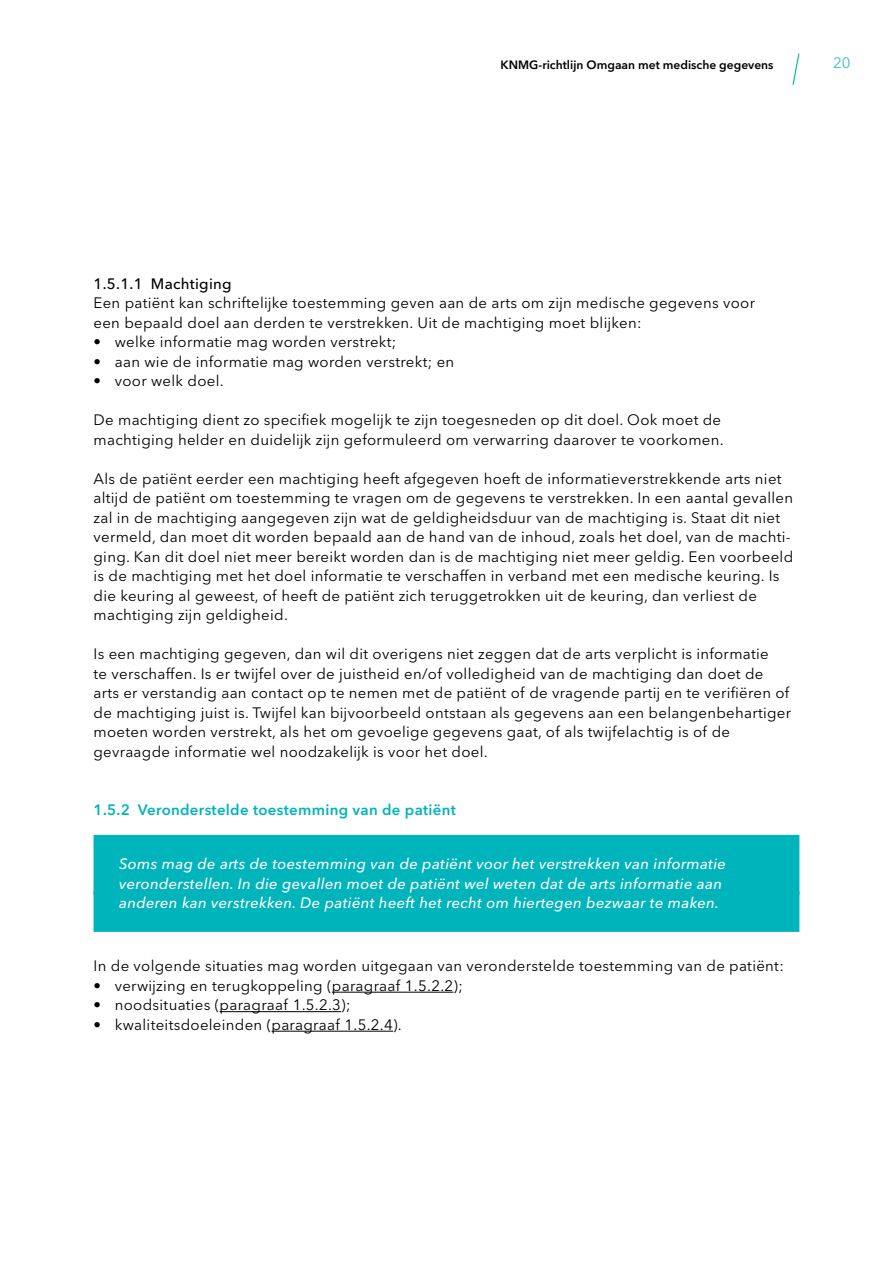
<style>
.page{position:relative;width:893px;height:1263px;background:#fff}
.page>*{position:absolute;margin:0;border:0;box-sizing:border-box;transform-origin:0 0}
.t1{font:15px/19.5px "Avenir Next LT Pro";letter-spacing:.02em;color:#000}
.t2{font:italic 500 15px/19.5px "Avenir Next LT Pro";letter-spacing:.02em;color:#fff}
.t3{font:600 15px "Avenir Next LT Pro";letter-spacing:.02em;color:#00b4bc}
.t4{font:500 15px "Avenir Next LT Pro";letter-spacing:.02em;color:#000}
.t5{font:15px "Avenir Next LT Pro";color:#33c3c9}
.t6{font:600 12px "Avenir Next LT Pro";color:#000}
</style>
<div class="page">
<svg style="left:792px;top:54px;width:7px;height:31px"></svg>
<div style="left:94px;top:835px;width:705px;height:60px;background:#00b4bc"></div>
<div style="left:94px;top:891px;width:705px;height:41px;background:#00b4bc"></div>
<hr style="left:332px;top:992px;width:122px;height:1px;background:#000">
<hr style="left:220px;top:1011px;width:121px;height:1px;background:#000">
<hr style="left:272px;top:1031px;width:121px;height:1px;background:#000">
<p class="t6" style="left:501px;top:58px;width:274px">KNMG-richtlijn Omgaan met medische gegevens</p>
<p class="t5" style="left:833px;top:54px;width:19px">20</p>
<p class="t4" style="left:94px;top:274px;width:140px">1.5.1.1 Machtiging</p>
<p class="t1" style="left:94px;top:293px;width:663px">Een patiënt kan schriftelijke toestemming geven aan de arts om zijn medische gegevens voor een bepaald doel aan derden te verstrekken. Uit de machtiging moet blijken:</p>
<p class="t1" style="left:94px;top:332px;width:304px">• welke informatie mag worden verstrekt;</p>
<p class="t1" style="left:94px;top:352px;width:362px">• aan wie de informatie mag worden verstrekt; en</p>
<p class="t1" style="left:94px;top:371px;width:132px">• voor welk doel.</p>
<p class="t1" style="left:94px;top:410px;width:632px">De machtiging dient zo specifiek mogelijk te zijn toegesneden op dit doel. Ook moet de machtiging helder en duidelijk zijn geformuleerd om verwarring daarover te voorkomen.</p>
<p class="t1" style="left:94px;top:469px;width:701px">Als de patiënt eerder een machtiging heeft afgegeven hoeft de informatieverstrekkende arts niet altijd de patiënt om toestemming te vragen om de gegevens te verstrekken. In een aantal gevallen zal in de machtiging aangegeven zijn wat de geldigheidsduur van de machtiging is. Staat dit niet vermeld, dan moet dit worden bepaald aan de hand van de inhoud, zoals het doel, van de machti&shy;ging. Kan dit doel niet meer bereikt worden dan is de machtiging niet meer geldig. Een voorbeeld is de machtiging met het doel informatie te verschaffen in verband met een medische keuring. Is die keuring al geweest, of heeft de patiënt zich teruggetrokken uit de keuring, dan verliest de machtiging zijn geldigheid.</p>
<p class="t1" style="left:94px;top:644px;width:699px">Is een machtiging gegeven, dan wil dit overigens niet zeggen dat de arts verplicht is informatie<br>te verschaffen. Is er twijfel over de juistheid en/of volledigheid van de machtiging dan doet de arts er verstandig aan contact op te nemen met de patiënt of de vragende partij en te verifiëren of de machtiging juist is. Twijfel kan bijvoorbeeld ontstaan als gegevens aan een belangenbehartiger moeten worden verstrekt, als het om gevoelige gegevens gaat, of als twijfelachtig is of de gevraagde informatie wel noodzakelijk is voor het doel.</p>
<p class="t3" style="left:94px;top:801px;width:364px">1.5.2 Veronderstelde toestemming van de patiënt</p>
<p class="t2" style="left:119px;top:854px;width:608px">Soms mag de arts de toestemming van de patiënt voor het verstrekken van informatie veronderstellen. In die gevallen moet de patiënt wel weten dat de arts informatie aan anderen kan verstrekken. De patiënt heeft het recht om hiertegen bezwaar te maken.</p>
<p class="t1" style="left:94px;top:956px;width:692px">In de volgende situaties mag worden uitgegaan van veronderstelde toestemming van de patiënt:</p>
<p class="t1" style="left:94px;top:976px;width:371px">• verwijzing en terugkoppeling (paragraaf 1.5.2.2);</p>
<p class="t1" style="left:94px;top:995px;width:259px">• noodsituaties (paragraaf 1.5.2.3);</p>
<p class="t1" style="left:94px;top:1015px;width:310px">• kwaliteitsdoeleinden (paragraaf 1.5.2.4).</p>
</div>
